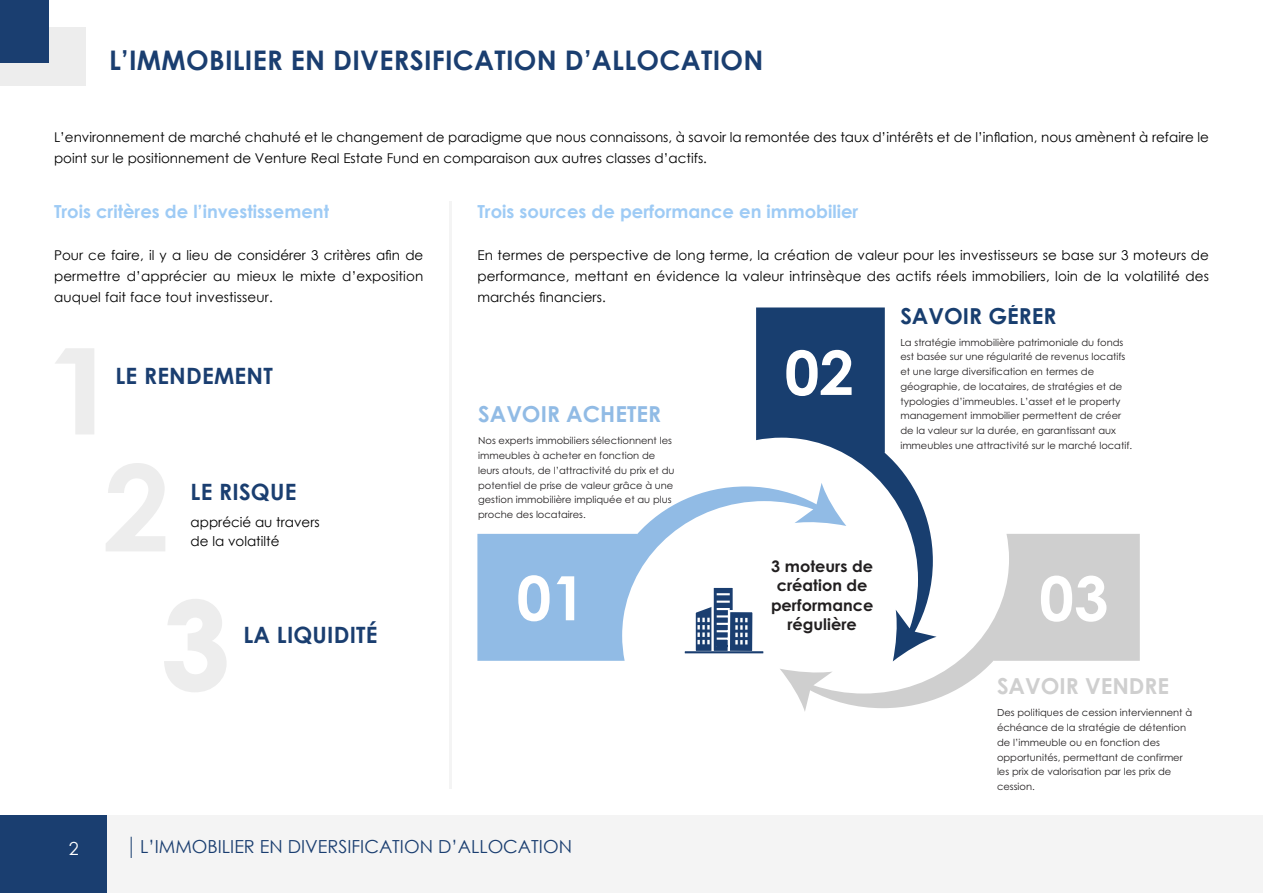
<style>
.page{position:relative;width:1263px;height:893px;background:#fff}
.page>*{position:absolute;margin:0;border:0;box-sizing:border-box;transform-origin:0 0}
.t1{font:700 61.2px "Century Gothic";color:#fff}
.t2{font:700 27px "Century Gothic";letter-spacing:.01em;color:#1a3e70}
.t3{font:700 22.5px "Century Gothic";letter-spacing:.01em;color:#1a3e70}
.t4{font:700 22.05px "Century Gothic";color:#91bbe5}
.t5{font:700 22.05px "Century Gothic";color:#cfcfcf}
.t6{font:700 22.05px "Century Gothic";color:#183e6f}
.t7{font:700 18px "Century Gothic";color:#9ecbf5}
.t8{font:18px "Century Gothic";color:#1a3e70}
.t9{font:18px "Century Gothic";color:#fff}
.t10{font:700 15.9px/19px "Century Gothic";color:#221f20;text-align:center}
.t11{font:13.5px/21px "Century Gothic";color:#000;text-align:justify}
.t12{font:9.75px/14.7px "Century Gothic";color:#221f20}
</style>
<div class="page">
<div style="left:0;top:815px;width:1263px;height:78px;background:#f4f4f4"></div>
<div style="left:0;top:815px;width:106px;height:78px;background:#1a3e70"></div>
<svg style="left:131px;top:837px;width:1px;height:21px"></svg>
<hr style="left:450px;top:201px;width:2px;height:588px;background:#ededed">
<div style="left:0;top:28px;width:85px;height:58px;background:#ededed"></div>
<div style="left:0;top:0;width:49px;height:63px;background:#1a3e70"></div>
<svg style="left:756px;top:307px;width:175px;height:227px;fill:#183e6f"></svg>
<svg style="left:477px;top:483px;width:369px;height:178px"></svg>
<svg style="left:779px;top:534px;width:361px;height:177px"></svg>
<div style="left:713px;top:587px;width:21px;height:65px;background:#1a3e70"></div>
<div style="left:711px;top:586px;width:24px;height:67px;border:2px solid #fff"></div>
<svg style="left:692px;top:592px;width:64px;height:62px"></svg>
<hr style="left:685px;top:651px;width:78px;height:2px;background:#1a3e70">
<h2 class="t2" style="left:109px;top:40px;width:656px">L’IMMOBILIER EN DIVERSIFICATION D’ALLOCATION</h2>
<p class="t11" style="left:54px;top:127px;width:1156px">L’environnement de marché chahuté et le changement de paradigme que nous connaissons, à savoir la remontée des taux d’intérêts et de l’inflation, nous amènent à refaire le point sur le positionnement de Venture Real Estate Fund en comparaison aux autres classes d’actifs.</p>
<h3 class="t7" style="left:54px;top:197px;width:277px">Trois critères de l’investissement</h3>
<h3 class="t11" style="left:54px;top:244px;width:371px">Pour ce faire, il y a lieu de considérer 3 critères afin de permettre d’apprécier au mieux le mixte d’exposition auquel fait face tout investisseur.</h3>
<h3 class="t3" style="left:116px;top:358px;width:159px">LE RENDEMENT</h3>
<h3 class="t3" style="left:191px;top:474px;width:107px">LE RISQUE</h3>
<h3 class="t11" style="left:191px;top:512px;width:131px;line-height:19.5px">apprécié au travers de la volatilté</h3>
<h3 class="t3" style="left:243px;top:617px;width:136px">LA LIQUIDITÉ</h3>
<h3 class="t7" style="left:477px;top:197px;width:382px">Trois sources de performance en immobilier</h3>
<p class="t11" style="left:477px;top:244px;width:733px">En termes de perspective de long terme, la création de valeur pour les investisseurs se base sur 3 moteurs de performance, mettant en évidence la valeur intrinsèque des actifs réels immobiliers, loin de la volatilité des marchés financiers.</p>
<h3 class="t6" style="left:900px;top:299px;width:157px">SAVOIR GÉRER</h3>
<p class="t12" style="left:900px;top:335px;width:233px">La stratégie immobilière patrimoniale du fonds est basée sur une régularité de revenus locatifs et une large diversification en termes de géographie, de locataires, de stratégies et de typologies d’immeubles. L’asset et le property management immobilier permettent de créer de la valeur sur la durée, en garantissant aux immeubles une attractivité sur le marché locatif.</p>
<h1 class="t1" style="left:785px;top:326px;width:71px">02</h1>
<h3 class="t4" style="left:478px;top:398px;width:184px">SAVOIR ACHETER</h3>
<p class="t12" style="left:478px;top:433px;width:198px">Nos experts immobiliers sélectionnent les immeubles à acheter en fonction de leurs atouts, de l’attractivité du prix et du potentiel de prise de valeur grâce à une gestion immobilière impliquée et au plus proche des locataires.</p>
<h3 class="t10" style="left:771px;top:556px;width:104px">3 moteurs de création de performance régulière</h3>
<h1 class="t1" style="left:517px;top:552px;width:71px">01</h1>
<h1 class="t1" style="left:1039px;top:552px;width:71px">03</h1>
<h3 class="t5" style="left:997px;top:670px;width:174px">SAVOIR VENDRE</h3>
<p class="t12" style="left:997px;top:705px;width:197px">Des politiques de cession interviennent à échéance de la stratégie de détention de l’immeuble ou en fonction des opportunités, permettant de confirmer les prix de valorisation par les prix de cession.</p>
<h3 class="t9" style="left:69px;top:836px;width:11px">2</h3>
<h3 class="t8" style="left:140px;top:834px;width:433px">L’IMMOBILIER EN DIVERSIFICATION D’ALLOCATION</h3>
</div>
